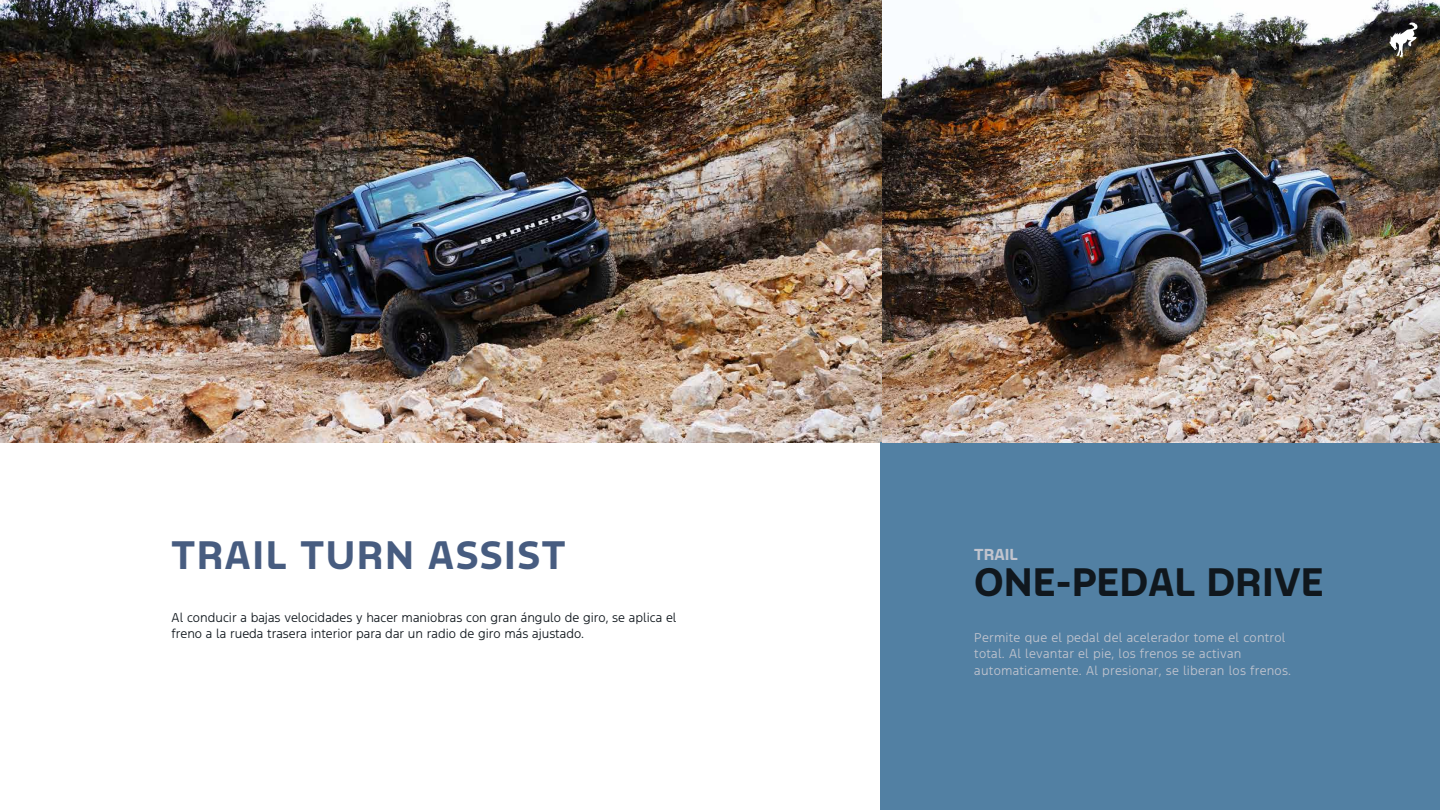
<style>
.page{position:relative;width:1440px;height:810px;background:#fff}
.page>*{position:absolute;margin:0;border:0;box-sizing:border-box;transform-origin:0 0}
.t1{font:37.5px "Ford F 1 Bold";letter-spacing:.04em;color:#475c80}
.t2{font:37.5px "Ford F 1 Bold";color:#10171d}
.t3{font:15px "Ford F 1 Bold";color:#c1c4ce}
.t4{font:12px/16.5px "Ford F 1 Light";color:#10171d}
.t5{font:12px/16.5px "Ford F 1 Light";letter-spacing:.02em;color:#c1c4ce}
</style>
<div class="page">
<img style="left:0;top:0;width:1440px;height:442px">
<div style="left:880px;top:442px;width:560px;height:368px;background:#5280a3"></div>
<svg style="left:1389px;top:22px;width:29px;height:35px"></svg>
<h1 class="t1" style="left:172px;top:530px;width:395px">TRAIL TURN ASSIST</h1>
<p class="t4" style="left:172px;top:609px;width:506px">Al conducir a bajas velocidades y hacer maniobras con gran ángulo de giro, se aplica el freno a la rueda trasera interior para dar un radio de giro más ajustado.</p>
<p class="t3" style="left:974px;top:545px;width:45px">TRAIL</p>
<h1 class="t2" style="left:974px;top:557px;width:351px">ONE-PEDAL DRIVE</h1>
<p class="t5" style="left:974px;top:629px;width:318px">Permite que el pedal del acelerador tome el control total. Al levantar el pie, los frenos se activan automaticamente. Al presionar, se liberan los frenos.</p>
</div>
